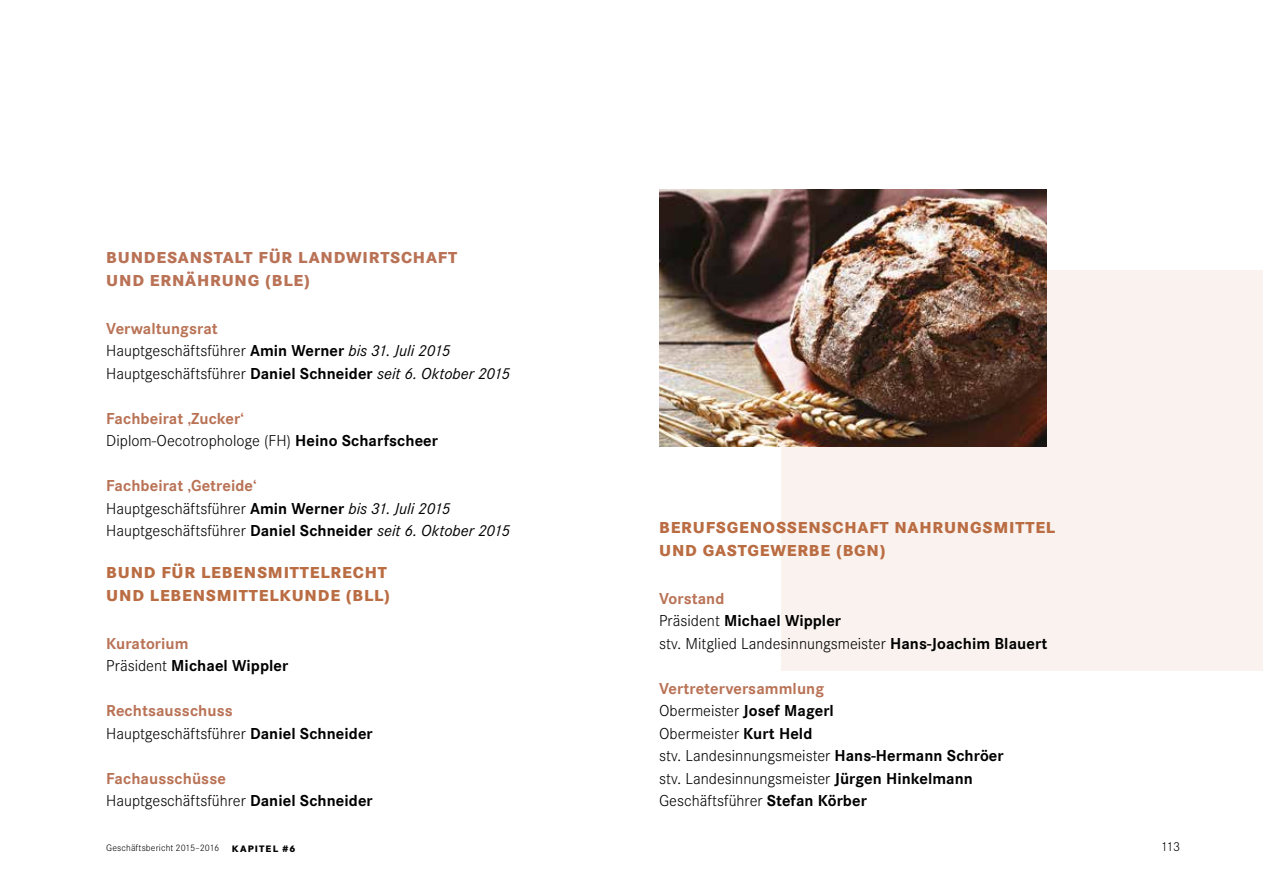
<style>
.page{position:relative;width:1263px;height:893px;background:#fff}
.page>*{position:absolute;margin:0;border:0;box-sizing:border-box;transform-origin:0 0}
.t1{font:300 16.5px/22.5px "Corporate S";color:#000}
.t2{font:800 16.5px/22.5px "Corporate S";letter-spacing:.05em;color:#ba6c42}
.t3{font:800 16.5px/22.5px "Corporate S";letter-spacing:.05em;color:#b97255}
.t4{font:700 16.5px/22.5px "Corporate S";letter-spacing:.005em;color:#000}
.t5{font:300 13.5px "Corporate S";color:#000}
.t6{font:300 9.75px "Corporate S";letter-spacing:.01em;color:#000}
.t7{font:800 9.75px "Corporate S";letter-spacing:.115em;color:#000}
.s1{font-weight:700;color:#b97255}
.s2{font-weight:700}
.s3{font-weight:400;font-style:italic}
.s4{color:#b97255}
.s5{font-weight:300}
</style>
<div class="page">
<div style="left:781px;top:271px;width:482px;height:400px;background:#f9f2ee"></div>
<img style="left:659px;top:189px;width:387px;height:257px">
<p class="t3" style="left:106px;top:247px;width:352px">BUNDESANSTALT FÜR LANDWIRTSCHAFT<br>UND ERNÄHRUNG (BLE)</p>
<p class="t1" style="left:106px;top:317px;width:405px"><span class="s1">Verwaltungsrat<br></span>Hauptgeschäftsführer <span class="s2">Amin Werner</span> <span class="s3">bis 31. Juli 2015<br></span>Hauptgeschäftsführer <span class="s2">Daniel Schneider</span> <span class="s3">seit 6. Oktober 2015</span></p>
<p class="t1" style="left:106px;top:407px;width:333px"><span class="s1">Fachbeirat ‚Zucker‘<br></span>Diplom-Oecotrophologe (FH) <span class="s2">Heino Scharfscheer</span></p>
<p class="t1" style="left:106px;top:475px;width:405px"><span class="s1">Fachbeirat ‚Getreide‘<br></span>Hauptgeschäftsführer <span class="s2">Amin Werner</span> <span class="s3">bis 31. Juli 2015<br></span>Hauptgeschäftsführer <span class="s2">Daniel Schneider</span> <span class="s3">seit 6. Oktober 2015</span></p>
<p class="t2" style="left:106px;top:562px;width:285px">BUND FÜR LEBENSMITTELRECHT<br>UND LEBENSMITTELKUNDE (BLL)</p>
<p class="t4" style="left:106px;top:633px;width:184px"><span class="s4">Kuratorium<br></span><span class="s5">Präsident</span> Michael Wippler</p>
<p class="t1" style="left:106px;top:700px;width:268px"><span class="s1">Rechtsausschuss<br></span>Hauptgeschäftsführer <span class="s2">Daniel Schneider</span></p>
<p class="t1" style="left:106px;top:767px;width:268px"><span class="s1">Fachausschüsse<br></span>Hauptgeschäftsführer <span class="s2">Daniel Schneider</span></p>
<p class="t2" style="left:659px;top:517px;width:398px">BERUFSGENOSSENSCHAFT NAHRUNGSMITTEL<br>UND GASTGEWERBE (BGN)</p>
<p class="t1" style="left:659px;top:587px;width:390px"><span class="s1">Vorstand<br></span>Präsident <span class="s2">Michael Wippler<br></span>stv. Mitglied Landesinnungsmeister <span class="s2">Hans-Joachim Blauert</span></p>
<p class="t1" style="left:659px;top:677px;width:346px"><span class="s1">Vertreterversammlung<br></span>Obermeister <span class="s2">Josef Magerl<br></span>Obermeister <span class="s2">Kurt Held<br></span>stv. Landesinnungsmeister <span class="s2">Hans-Hermann Schröer </span>stv. Landesinnungsmeister <span class="s2">Jürgen Hinkelmann </span>Geschäftsführer <span class="s2">Stefan Körber</span></p>
<p class="t6" style="left:106px;top:842px;width:114px">Geschäftsbericht 2015–2016</p>
<p class="t7" style="left:232px;top:842px;width:65px">KAPITEL #6</p>
<p class="t5" style="left:1161px;top:839px;width:20px">113</p>
</div>
